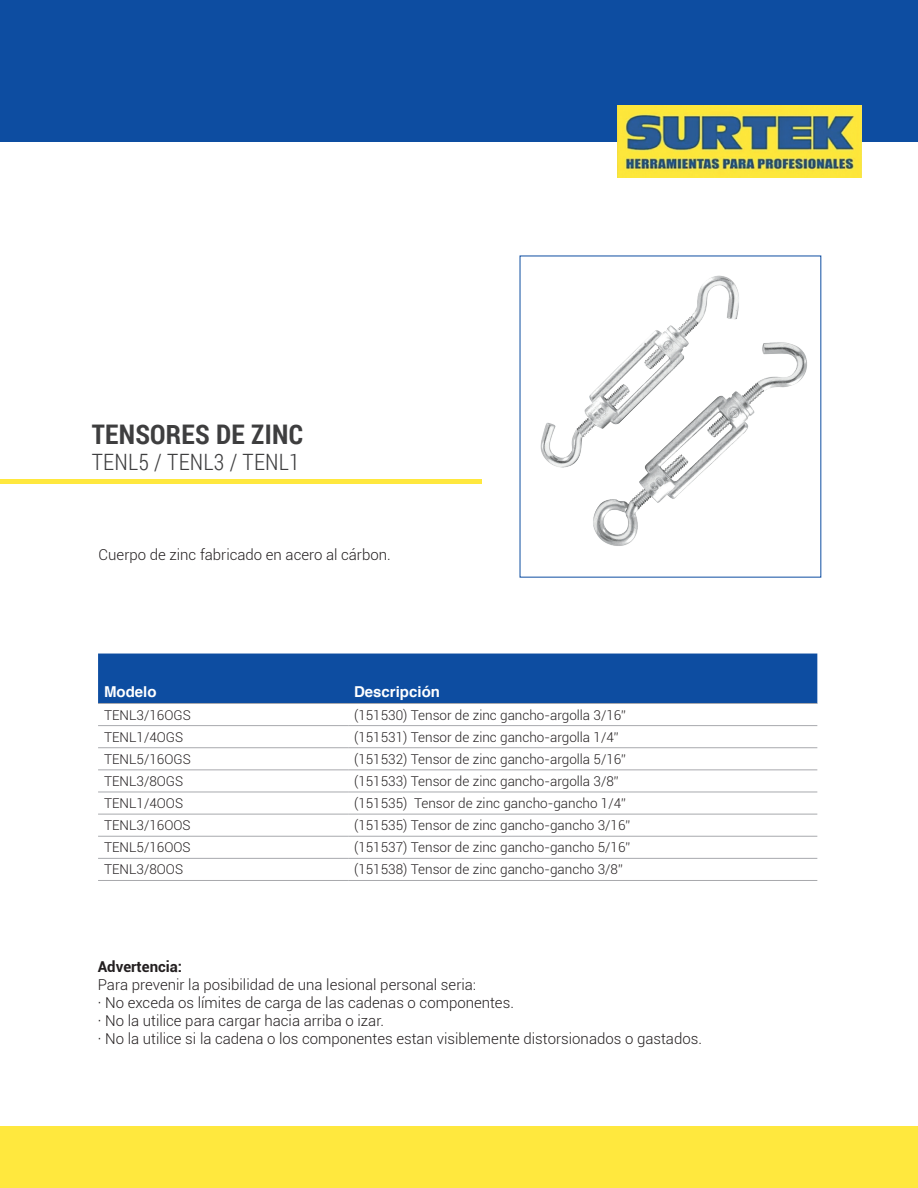
<style>
.page{position:relative;width:918px;height:1188px;background:#fff}
.page>*{position:absolute;margin:0;border:0;box-sizing:border-box;transform-origin:0 0}
.t1{font:700 27px "Roboto Condensed";letter-spacing:.01em;color:#3e3e3f}
.t2{font:300 22.5px "Roboto Condensed";letter-spacing:.01em;color:#3e3e3f}
.t3{font:300 15px/18px "Roboto";color:#231f20}
.t4{font:700 15px "Helvetica";color:#fff}
.t5{font:700 15px "Roboto";color:#231f20}
.t6{font:300 13.5px "Roboto";color:#231f20}
</style>
<div class="page">
<div style="left:0;top:0;width:918px;height:142px;background:#0d4da1"></div>
<img style="left:618px;top:106px;width:244px;height:72px">
<div style="left:98px;top:654px;width:719px;height:49px;background:#0d4da1"></div>
<hr style="left:98px;top:703px;width:250px;height:1px;background:#a8a9ad">
<hr style="left:348px;top:703px;width:469px;height:1px;background:#a8a9ad">
<hr style="left:98px;top:725px;width:250px;height:1px;background:#a8a9ad">
<hr style="left:348px;top:725px;width:469px;height:1px;background:#a8a9ad">
<hr style="left:98px;top:747px;width:250px;height:1px;background:#a8a9ad">
<hr style="left:348px;top:747px;width:469px;height:1px;background:#a8a9ad">
<hr style="left:98px;top:769px;width:250px;height:1px;background:#a8a9ad">
<hr style="left:348px;top:769px;width:469px;height:1px;background:#a8a9ad">
<hr style="left:98px;top:792px;width:250px;height:1px;background:#a8a9ad">
<hr style="left:348px;top:792px;width:469px;height:1px;background:#a8a9ad">
<hr style="left:98px;top:814px;width:250px;height:1px;background:#a8a9ad">
<hr style="left:348px;top:814px;width:469px;height:1px;background:#a8a9ad">
<hr style="left:98px;top:836px;width:250px;height:1px;background:#a8a9ad">
<hr style="left:348px;top:836px;width:469px;height:1px;background:#a8a9ad">
<hr style="left:98px;top:858px;width:250px;height:1px;background:#a8a9ad">
<hr style="left:348px;top:858px;width:469px;height:1px;background:#a8a9ad">
<hr style="left:98px;top:880px;width:250px;height:1px;background:#a8a9ad">
<hr style="left:348px;top:880px;width:469px;height:1px;background:#a8a9ad">
<img style="left:540px;top:275px;width:199px;height:193px">
<hr style="left:0;top:479px;width:481px;height:4px;background:#ffe83e">
<div style="left:0;top:1126px;width:918px;height:62px;background:#ffe83e"></div>
<img style="left:567px;top:315px;width:245px;height:263px">
<h1 class="t1" style="left:92px;top:415px;width:213px">TENSORES DE ZINC</h1>
<h2 class="t2" style="left:92px;top:447px;width:210px">TENL5 / TENL3 / TENL1</h2>
<p class="t3" style="left:99px;top:545px;width:294px">Cuerpo de zinc fabricado en acero al cárbon.</p>
<p class="t4" style="left:104px;top:680px;width:54px">Modelo</p>
<p class="t4" style="left:354px;top:680px;width:87px">Descripción</p>
<p class="t6" style="left:104px;top:705px;width:88px">TENL3/16OGS</p>
<p class="t6" style="left:354px;top:705px;width:273px">(151530) Tensor de zinc gancho-argolla 3/16”</p>
<p class="t6" style="left:104px;top:728px;width:81px">TENL1/4OGS</p>
<p class="t6" style="left:354px;top:728px;width:266px">(151531) Tensor de zinc gancho-argolla 1/4”</p>
<p class="t6" style="left:104px;top:750px;width:88px">TENL5/16OGS</p>
<p class="t6" style="left:354px;top:750px;width:273px">(151532) Tensor de zinc gancho-argolla 5/16”</p>
<p class="t6" style="left:104px;top:772px;width:81px">TENL3/8OGS</p>
<p class="t6" style="left:354px;top:772px;width:266px">(151533) Tensor de zinc gancho-argolla 3/8”</p>
<p class="t6" style="left:104px;top:794px;width:81px">TENL1/4OOS</p>
<p class="t6" style="left:354px;top:794px;width:273px">(151535) Tensor de zinc gancho-gancho 1/4”</p>
<p class="t6" style="left:104px;top:816px;width:88px">TENL3/16OOS</p>
<p class="t6" style="left:354px;top:816px;width:278px">(151535) Tensor de zinc gancho-gancho 3/16”</p>
<p class="t6" style="left:104px;top:838px;width:88px">TENL5/16OOS</p>
<p class="t6" style="left:354px;top:838px;width:278px">(151537) Tensor de zinc gancho-gancho 5/16”</p>
<p class="t6" style="left:104px;top:860px;width:81px">TENL3/8OOS</p>
<p class="t6" style="left:354px;top:860px;width:270px">(151538) Tensor de zinc gancho-gancho 3/8”</p>
<p class="t5" style="left:98px;top:956px;width:86px">Advertencia:</p>
<p class="t3" style="left:98px;top:975px;width:606px">Para prevenir la posibilidad de una lesional personal seria:<br>· No exceda os límites de carga de las cadenas o componentes.<br>· No la utilice para cargar hacia arriba o izar.<br>· No la utilice si la cadena o los componentes estan visiblemente distorsionados o gastados.</p>
</div>
